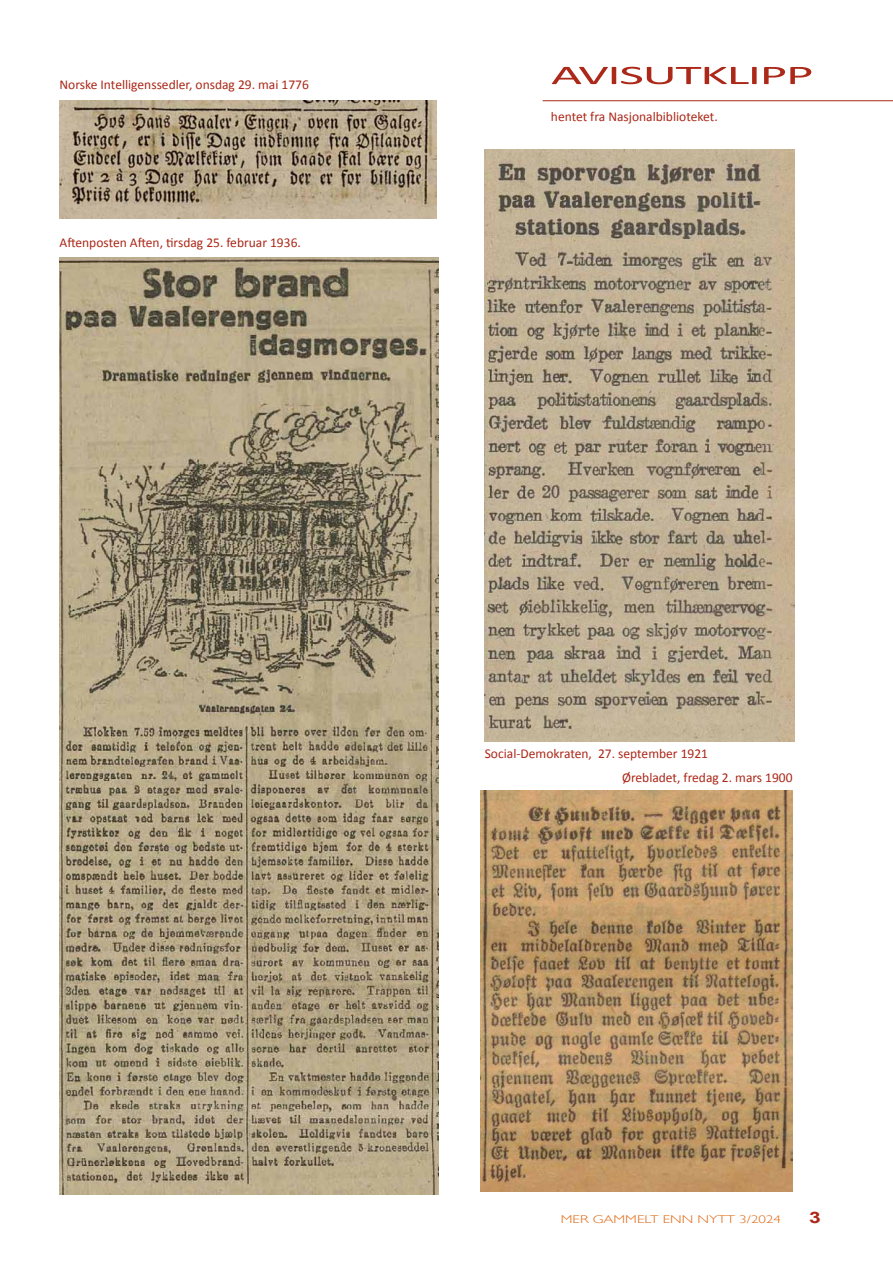
<style>
.page{position:relative;width:893px;height:1263px;background:#fff}
.page>*{position:absolute;margin:0;border:0;box-sizing:border-box;transform-origin:0 0}
.t1{font:27px "Calibri";letter-spacing:-.03em;color:#ac2818;scale:2 1}
.t2{font:700 15.75px "Arial";color:#ab2717;scale:1.33 1}
.t3{font:13.5px "Calibri";color:#ab2717}
.t4{font:300 11.25px "Gill Sans";color:#e06610;scale:1.33 1}
</style>
<div class="page">
<hr style="left:543px;top:100px;width:350px;height:1px;background:#ab2717">
<img style="left:485px;top:149px;width:310px;height:593px">
<img style="left:60px;top:100px;width:376px;height:119px">
<img style="left:481px;top:790px;width:312px;height:402px">
<img style="left:60px;top:258px;width:378px;height:937px">
<p class="t3" style="left:60px;top:76px;width:251px">Norske Intelligenssedler, onsdag 29. mai 1776</p>
<p class="t3" style="left:60px;top:234px;width:243px">Aftenposten Aften, tirsdag 25. februar 1936.</p>
<h1 class="t1" style="left:551px;top:58px;width:133px">AVISUTKLIPP</h1>
<p class="t3" style="left:551px;top:108px;width:168px">hentet fra Nasjonalbiblioteket.</p>
<p class="t3" style="left:485px;top:745px;width:225px">Social-Demokraten, 27. september 1921</p>
<p class="t3" style="left:622px;top:769px;width:172px">Ørebladet, fredag 2. mars 1900</p>
<p class="t4" style="left:561px;top:1211px;width:167px">MER GAMMELT ENN NYTT 3/2024</p>
<p class="t2" style="left:809px;top:1207px;width:10px">3</p>
</div>
